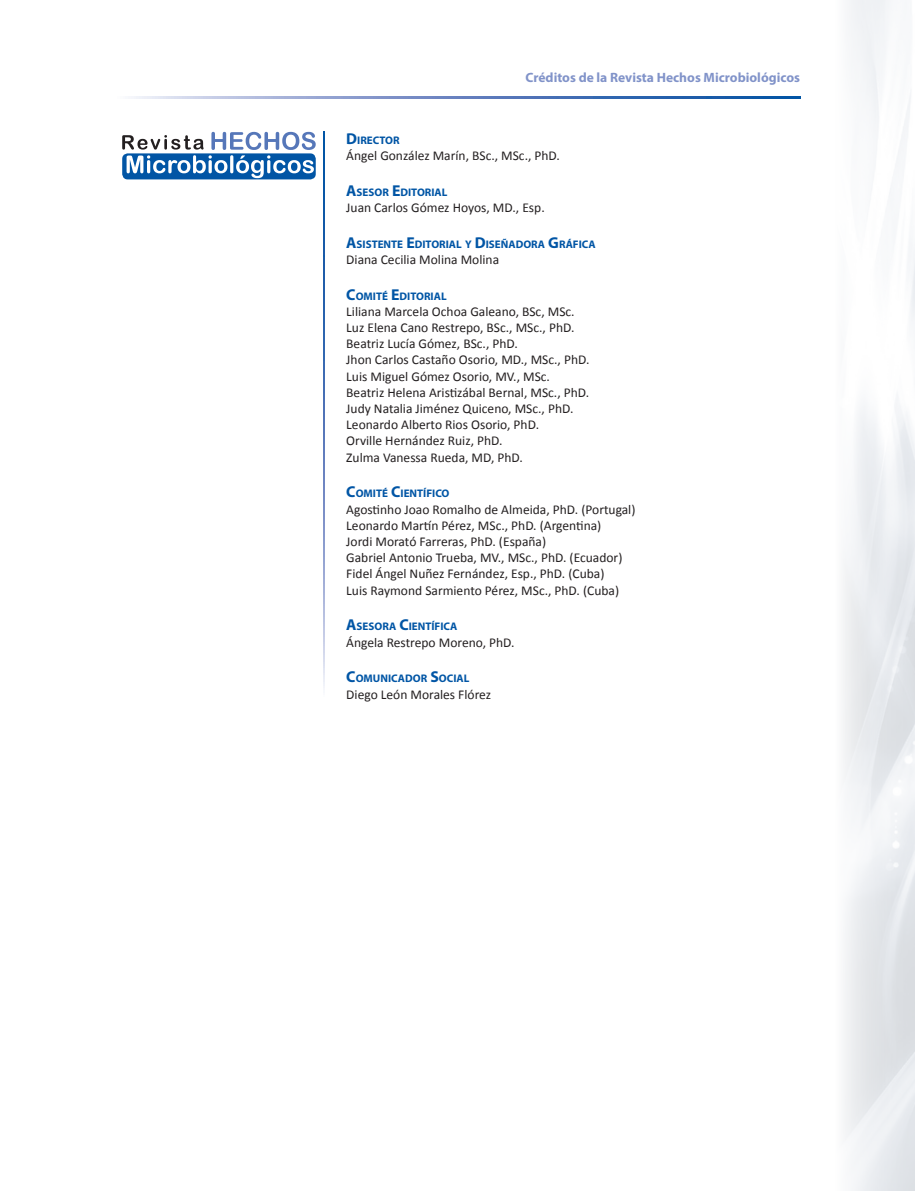
<style>
.page{position:relative;width:915px;height:1191px;background:#fff}
.page>*{position:absolute;margin:0;border:0;box-sizing:border-box;transform-origin:0 0}
.t1{font:13.5px/16.2px "Calibri";color:#231f20}
.t2{font:700 13.5px "Myriad Pro";color:#8193c9}
.t3{font:700 10.95px "Myriad Pro";color:#0155a5}
.s1{font-size:15.75px}
</style>
<div class="page">
<svg style="left:134px;top:96px;width:665px;height:2px"></svg>
<svg style="left:323px;top:132px;width:1px;height:556px"></svg>
<div style="left:122px;top:153px;width:193px;height:26px;background:#0155a5;border-radius:6px"></div>
<svg style="left:122px;top:132px;width:193px;height:46px"></svg>
<p class="t2" style="left:525px;top:69px;width:276px">Créditos de la Revista Hechos Microbiológicos</p>
<p class="t3" style="left:346px;top:133px;width:54px"><span class="s1">D</span>IRECTOR</p>
<p class="t1" style="left:346px;top:147px;width:215px">Ángel González Marín, BSc., MSc., PhD.</p>
<p class="t3" style="left:346px;top:185px;width:103px"><span class="s1">A</span>SESOR <span class="s1">E</span>DITORIAL</p>
<p class="t1" style="left:346px;top:199px;width:200px">Juan Carlos Gómez Hoyos, MD., Esp.</p>
<p class="t3" style="left:346px;top:237px;width:251px"><span class="s1">A</span>SISTENTE <span class="s1">E</span>DITORIAL Y <span class="s1">D</span>ISEÑADORA <span class="s1">G</span>RÁFICA</p>
<p class="t1" style="left:346px;top:251px;width:154px">Diana Cecilia Molina Molina</p>
<p class="t3" style="left:346px;top:289px;width:102px"><span class="s1">C</span>OMITÉ <span class="s1">E</span>DITORIAL</p>
<p class="t1" style="left:346px;top:303px;width:245px">Liliana Marcela Ochoa Galeano, BSc, MSc.<br>Luz Elena Cano Restrepo, BSc., MSc., PhD.<br>Beatriz Lucía Gómez, BSc., PhD.<br>Jhon Carlos Castaño Osorio, MD., MSc., PhD.<br>Luis Miguel Gómez Osorio, MV., MSc.<br>Beatriz Helena Aristizábal Bernal, MSc., PhD.<br>Judy Natalia Jiménez Quiceno, MSc., PhD.<br>Leonardo Alberto Rios Osorio, PhD.<br>Orville Hernández Ruiz, PhD.<br>Zulma Vanessa Rueda, MD, PhD.</p>
<p class="t3" style="left:346px;top:486px;width:105px"><span class="s1">C</span>OMITÉ <span class="s1">C</span>IENTÍFICO</p>
<p class="t1" style="left:346px;top:501px;width:290px">Agostinho Joao Romalho de Almeida, PhD. (Portugal)<br>Leonardo Martín Pérez, MSc., PhD. (Argentina)<br>Jordi Morató Farreras, PhD. (España)<br>Gabriel Antonio Trueba, MV., MSc., PhD. (Ecuador)<br>Fidel Ángel Nuñez Fernández, Esp., PhD. (Cuba)<br>Luis Raymond Sarmiento Pérez, MSc., PhD. (Cuba)</p>
<p class="t3" style="left:346px;top:619px;width:113px"><span class="s1">A</span>SESORA <span class="s1">C</span>IENTÍFICA</p>
<p class="t1" style="left:346px;top:633px;width:170px">Ángela Restrepo Moreno, PhD.</p>
<p class="t3" style="left:346px;top:671px;width:125px"><span class="s1">C</span>OMUNICADOR <span class="s1">S</span>OCIAL</p>
<p class="t1" style="left:346px;top:685px;width:146px">Diego León Morales Flórez</p>
</div>
